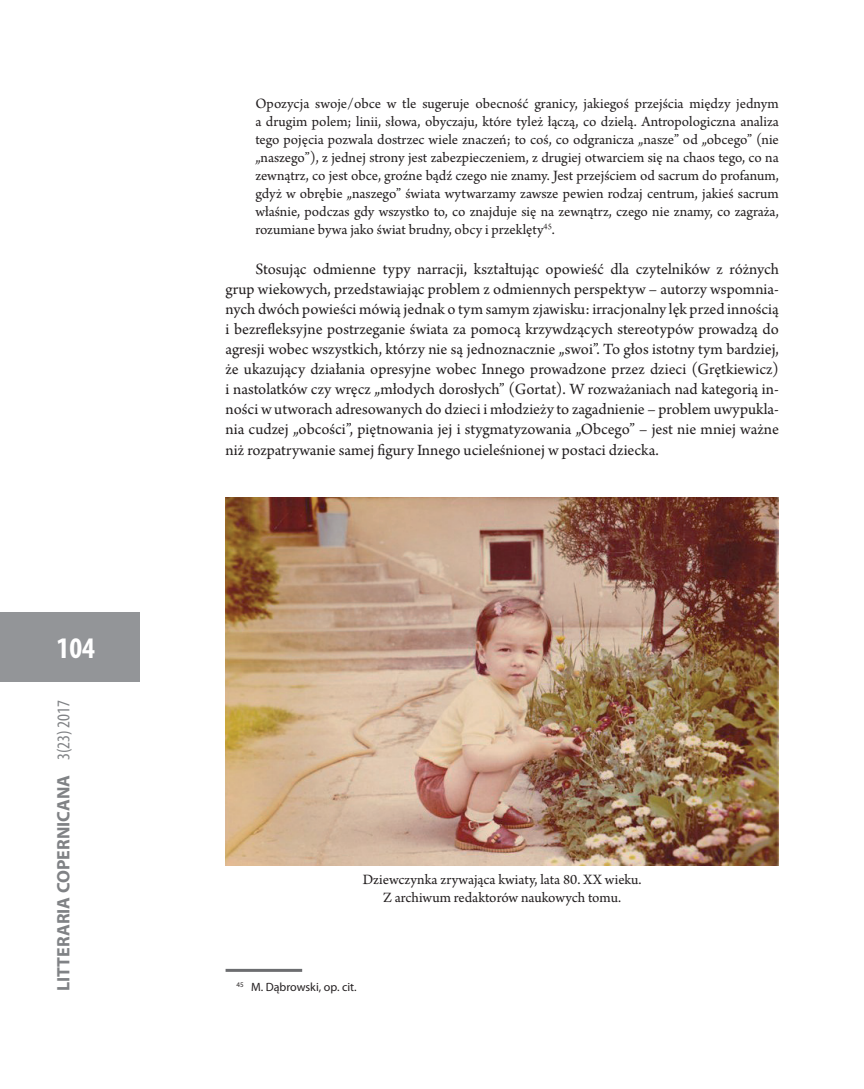
<style>
.page{position:relative;width:864px;height:1089px;background:#fff}
.page>*{position:absolute;margin:0;border:0;box-sizing:border-box;transform-origin:0 0}
.t1{font:700 condensed 30px "Myriad Pro";color:#fff}
.t2{font:700 18px "Myriad Pro";color:#808285}
.t3{font:16.5px/20.1px "Arno Pro";color:#231f20;text-align:justify}
.t4{font:15px/18px "Arno Pro";color:#231f20;text-align:justify}
.t5{font:12px "Myriad Pro";color:#231f20}
.s1{font-weight:400;font-stretch:condensed}
</style>
<div class="page">
<div style="left:0;top:612px;width:139px;height:69px;background:#939598"></div>
<img style="left:225px;top:498px;width:553px;height:367px">
<hr style="left:225px;top:968px;width:77px;height:3px;background:#6c6d70">
<h1 class="t1" style="left:57px;top:629px;width:40px">104</h1>
<p class="t2" style="left:52px;top:991px;width:293px;rotate:-90deg">LITTERARIA COPERNICANA <span class="s1">3(23) 2017</span></p>
<p class="t4" style="left:255px;top:95px;width:525px">Opozycja swoje/obce w tle sugeruje obecność granicy, jakiegoś przejścia między jednym a drugim polem; linii, słowa, obyczaju, które tyleż łączą, co dzielą. Antropologiczna analiza tego pojęcia pozwala dostrzec wiele znaczeń; to coś, co odgranicza „nasze” od „obcego” (nie „naszego”), z jednej strony jest zabezpieczeniem, z drugiej otwarciem się na chaos tego, co na zewnątrz, co jest obce, groźne bądź czego nie znamy. Jest przejściem od sacrum do profanum, gdyż w obrębie „naszego” świata wytwarzamy zawsze pewien rodzaj centrum, jakieś sacrum właśnie, podczas gdy wszystko to, co znajduje się na zewnątrz, czego nie znamy, co zagraża, rozumiane bywa jako świat brudny, obcy i przeklęty<sup>45</sup>.</p>
<p class="t3" style="left:225px;top:260px;width:554px;text-indent:30px">Stosując odmienne typy narracji, kształtując opowieść dla czytelników z różnych grup wiekowych, przedstawiając problem z odmiennych perspektyw – autorzy wspomnia&shy;nych dwóch powieści mówią jednak o tym samym zjawisku: irracjonalny lęk przed innością i bezrefleksyjne postrzeganie świata za pomocą krzywdzących stereotypów prowadzą do agresji wobec wszystkich, którzy nie są jednoznacznie „swoi”. To głos istotny tym bardziej, że ukazujący działania opresyjne wobec Innego prowadzone przez dzieci (Grętkiewicz) i nastolatków czy wręcz „młodych dorosłych” (Gortat). W rozważaniach nad kategorią in&shy;ności w utworach adresowanych do dzieci i młodzieży to zagadnienie – problem uwypukla&shy;nia cudzej „obcości”, piętnowania jej i stygmatyzowania „Obcego” – jest nie mniej ważne niż rozpatrywanie samej figury Innego ucieleśnionej w postaci dziecka.</p>
<p class="t4" style="left:362px;top:871px;width:280px;text-align:center">Dziewczynka zrywająca kwiaty, lata 80. XX wieku.<br>Z archiwum redaktorów naukowych tomu.</p>
<p class="t5" style="left:236px;top:979px;width:122px"><sup>45</sup> M. Dąbrowski, op. cit.</p>
</div>
